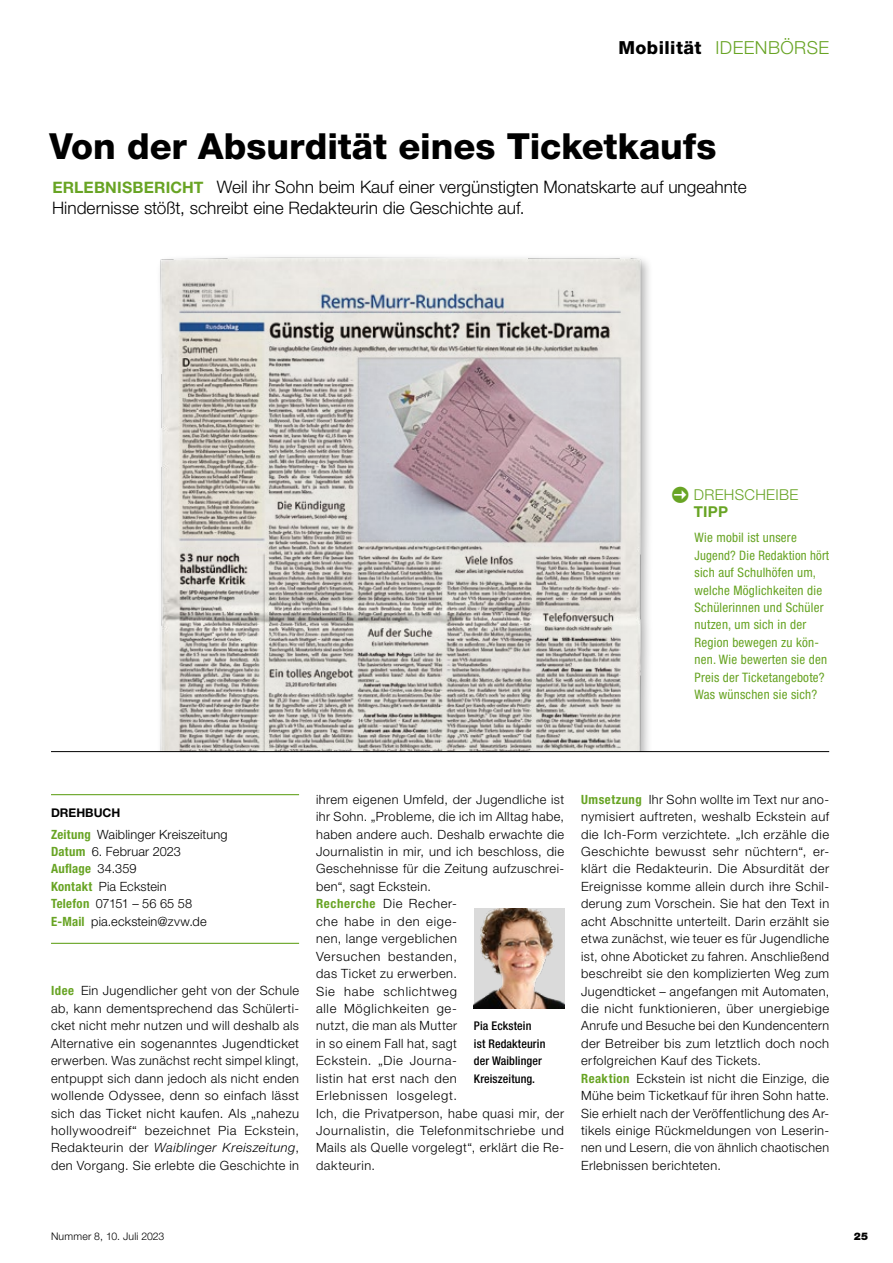
<style>
.page{position:relative;width:893px;height:1263px;background:#fff}
.page>*{position:absolute;margin:0;border:0;box-sizing:border-box;transform-origin:0 0}
.t1{font:800 36px "Helvetica Neue LT Std";letter-spacing:-.005em;color:#000}
.t2{font:300 18px "Helvetica Neue LT Std";letter-spacing:.025em;color:#68a424}
.t3{font:300 17.25px/21px "Helvetica Neue LT Std";color:#000}
.t4{font:300 15px "Helvetica Neue LT Std";letter-spacing:.025em;color:#68a424}
.t5{font:700 15px "Helvetica Neue LT Std";color:#68a424}
.t6{font:condensed 13.05px/17.4px "Helvetica Neue LT Std";letter-spacing:.015em;color:#68a424}
.t7{font:300 12.75px/17.4px "Helvetica Neue LT Std";letter-spacing:.035em;color:#000}
.t8{font:300 12.75px/17.4px "Helvetica Neue LT Std";letter-spacing:.01em;color:#000}
.t9{font:500 condensed 12px/17.4px "Helvetica Neue LT Std";letter-spacing:.01em;color:#000}
.t10{font:700 12px "Helvetica Neue LT Std";color:#000}
.t11{font:300 10.5px "Helvetica Neue LT Std";letter-spacing:.02em;color:#000}
.t12{font:900 10.5px "Helvetica Neue LT Std";color:#000}
.s1{font-weight:800;color:#000}
.s2{font-weight:700;font-size:15.75px;color:#68a424}
.s3{font-weight:700;font-stretch:condensed;color:#68a424}
.s4{font-style:italic}
</style>
<div class="page">
<img style="left:160px;top:257px;width:489px;height:494px">
<img style="left:163px;top:262px;width:474px;height:489px">
<hr style="left:51px;top:794px;width:248px;height:1px;background:#68a424">
<hr style="left:51px;top:943px;width:248px;height:1px;background:#68a424">
<hr style="left:51px;top:751px;width:778px;height:1px;background:#000">
<img style="left:474px;top:908px;width:90px;height:101px">
<h2 class="t2" style="left:618px;top:37px;width:212px"><span class="s1">Mobilität</span> IDEENBÖRSE</h2>
<h1 class="t1" style="left:49px;top:124px;width:669px">Von der Absurdität eines Ticketkaufs</h1>
<h3 class="t3" style="left:52px;top:176px;width:696px"><span class="s2">ERLEBNISBERICHT</span> Weil ihr Sohn beim Kauf einer vergünstigten Monatskarte auf ungeahnte<br>Hindernisse stößt, schreibt eine Redakteurin die Geschichte auf.</h3>
<p class="t4" style="left:694px;top:485px;width:106px">DREHSCHEIBE</p>
<p class="t5" style="left:694px;top:503px;width:36px">TIPP</p>
<p class="t6" style="left:694px;top:529px;width:136px">Wie mobil ist unsere<br>Jugend? Die Redaktion hört sich auf Schulhöfen um, welche Möglichkeiten die<br>Schülerinnen und Schüler nutzen, um sich in der<br>Region bewegen zu kön&shy;nen. Wie bewerten sie den<br>Preis der Ticketangebote?<br>Was wünschen sie sich?</p>
<p class="t10" style="left:51px;top:805px;width:71px">DREHBUCH</p>
<p class="t8" style="left:51px;top:825px;width:178px"><span class="s3">Zeitung</span> Waiblinger Kreiszeitung<br><span class="s3">Datum</span> 6. Februar 2023<br><span class="s3">Auflage</span> 34.359<br><span class="s3">Kontakt</span> Pia Eckstein<br><span class="s3">Telefon</span> 07151 – 56 65 58<br><span class="s3">E-Mail</span> pia.eckstein@zvw.de</p>
<p class="t7" style="left:51px;top:982px;width:250px;text-align:justify"><span class="s3">Idee</span> Ein Jugendlicher geht von der Schule ab, kann dementsprechend das Schülerti&shy;cket nicht mehr nutzen und will deshalb als Alternative ein sogenanntes Jugendticket erwerben. Was zunächst recht simpel klingt, entpuppt sich dann jedoch als nicht enden wollende Odyssee, denn so einfach lässt sich das Ticket nicht kaufen. Als „nahezu hollywoodreif“ bezeichnet Pia Eckstein, Redakteurin der <span class="s4">Waiblinger Kreiszeitung</span>, den Vorgang. Sie erlebte die Geschichte in</p>
<p class="t7" style="left:316px;top:790px;width:250px">ihrem eigenen Umfeld, der Jugendliche ist ihr Sohn. „Probleme, die ich im Alltag habe, haben andere auch. Deshalb erwachte die<br>Journalistin in mir, und ich beschloss, die<br>Geschehnisse für die Zeitung aufzuschrei&shy;ben“, sagt Eckstein.<br><span class="s3">Recherche</span> Die Recher-<br>che habe in den eige-<br>nen, lange vergeblichen<br>Versuchen bestanden,<br>das Ticket zu erwerben.<br>Sie habe schlichtweg<br>alle Möglichkeiten ge-<br>nutzt, die man als Mutter<br>in so einem Fall hat, sagt<br>Eckstein. „Die Journa-<br>listin hat erst nach den<br>Erlebnissen losgelegt.<br>Ich, die Privatperson, habe quasi mir, der<br>Journalistin, die Telefonmitschriebe und<br>Mails als Quelle vorgelegt“, erklärt die Re&shy;dakteurin.</p>
<p class="t7" style="left:581px;top:790px;width:250px"><span class="s3">Umsetzung</span> Ihr Sohn wollte im Text nur ano&shy;nymisiert auftreten, weshalb Eckstein auf die Ich-Form verzichtete. „Ich erzähle die Geschichte bewusst sehr nüchtern“, er&shy;klärt die Redakteurin. Die Absurdität der Ereignisse komme allein durch ihre Schil&shy;derung zum Vorschein. Sie hat den Text in acht Abschnitte unterteilt. Darin erzählt sie etwa zunächst, wie teuer es für Jugendliche ist, ohne Aboticket zu fahren. Anschließend beschreibt sie den komplizierten Weg zum Jugendticket – angefangen mit Automaten, die nicht funktionieren, über unergiebige Anrufe und Besuche bei den Kundencentern der Betreiber bis zum letztlich doch noch erfolgreichen Kauf des Tickets.<br><span class="s3">Reaktion</span> Eckstein ist nicht die Einzige, die Mühe beim Ticketkauf für ihren Sohn hatte.<br>Sie erhielt nach der Veröffentlichung des Ar&shy;tikels einige Rückmeldungen von Leserin&shy;nen und Lesern, die von ähnlich chaotischen Erlebnissen berichteten.</p>
<p class="t9" style="left:474px;top:1017px;width:73px">Pia Eckstein ist Redakteurin der Waiblinger<br>Kreiszeitung.</p>
<p class="t11" style="left:51px;top:1229px;width:115px">Nummer 8, 10. Juli 2023</p>
<p class="t12" style="left:854px;top:1230px;width:16px">25</p>
</div>
